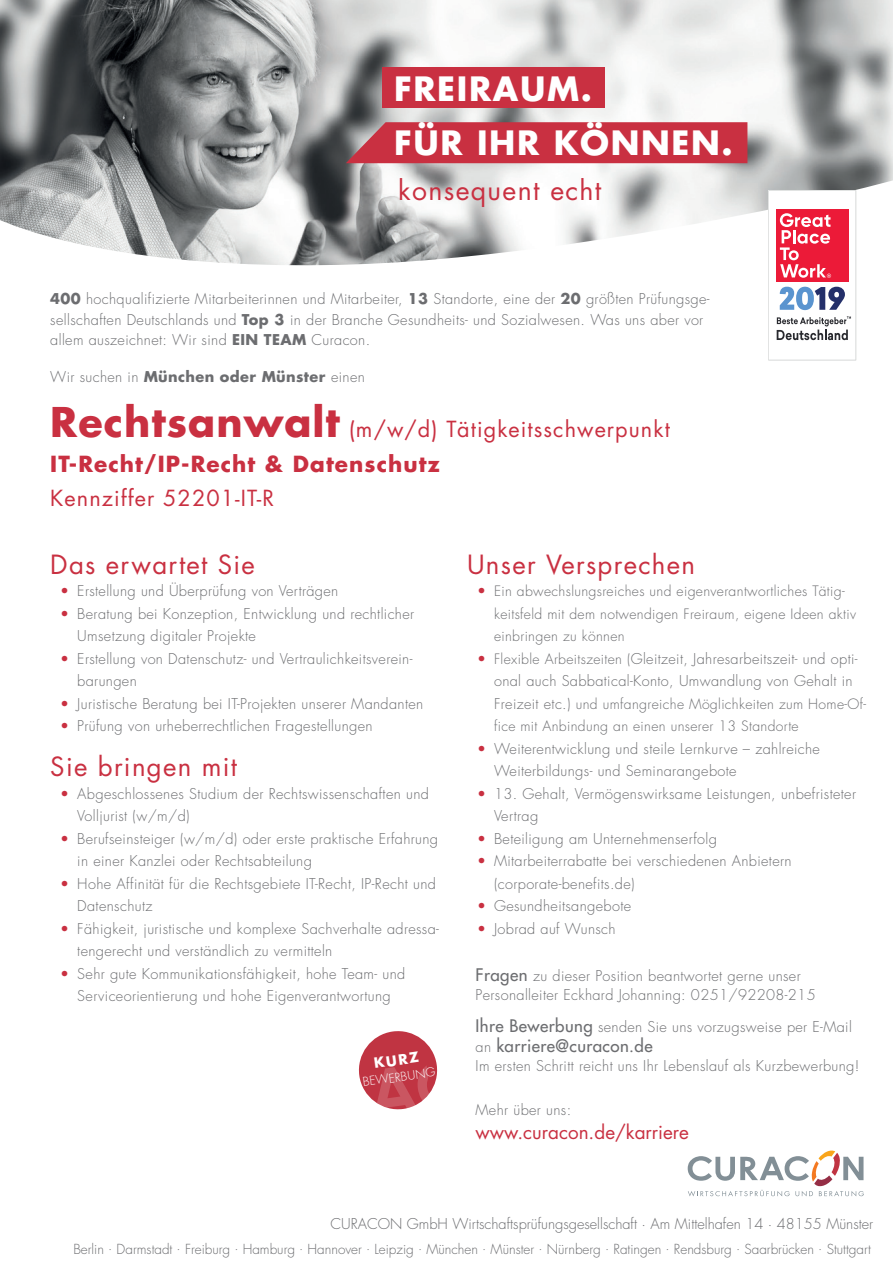
<style>
.page{position:relative;width:893px;height:1263px;background:#fff}
.page>*{position:absolute;margin:0;border:0;box-sizing:border-box;transform-origin:0 0}
.t1{font:700 32.7px/54.4px "Futura Std";letter-spacing:.05em;color:#fff}
.t2{font:26.7px "Futura Std";letter-spacing:.05em;color:#c93041}
.t3{font:25.8px "Futura Std";letter-spacing:.05em;color:#c93041}
.t4{font:700 21.6px/34px "Futura Std";letter-spacing:.05em;color:#c93041}
.t5{font:21.6px "Futura Std";letter-spacing:.05em;color:#c93041}
.t6{font:18.9px "Futura Std";color:#c93041}
.t7{font:500 16.95px "Futura Std";letter-spacing:.025em;color:#6c6d70}
.t8{font:300 14.55px/22.5px "Futura Std";letter-spacing:.025em;color:#6c6d70}
.t9{font:300 14.55px "Futura Std";color:#6c6d70}
.t10{font:700 14.55px "Futura Std";letter-spacing:.025em;color:#6c6d70}
.t11{font:300 13.95px/22.5px "Futura Std";letter-spacing:.025em;color:#6c6d70}
.t12{font:700 13.8px "Futura Std";color:#fff}
.t13{font:300 13.5px "Futura Std";color:#6c6d70}
.t14{font:300 11.85px "Futura Std";color:#fff}
.s1{font-weight:700}
.s2{font-weight:300}
.s3{font-size:39.9px}
.s4{font-weight:400}
.s5{color:#c93041}
.s6{font-size:14.55px;color:#c93041}
.s7{font-size:13.95px}
.s8{font-size:14.55px}
.s9{font-weight:500;font-size:16.95px}
.s10{font-weight:300;font-size:14.55px}
</style>
<div class="page">
<img style="left:0;top:0;width:893px;height:177px">
<svg style="left:0;top:177px;width:893px;height:13px"></svg>
<div style="left:382px;top:67px;width:222px;height:41px;background:#c93041"></div>
<svg style="left:346px;top:122px;width:401px;height:41px;background:#c53545"></svg>
<svg style="left:0;top:190px;width:857px;height:171px"></svg>
<svg style="left:768px;top:190px;width:88px;height:170px"></svg>
<svg style="left:358px;top:1031px;width:80px;height:79px"></svg>
<svg style="left:688px;top:1150px;width:176px;height:46px"></svg>
<h1 class="t1" style="left:394px;top:61px;width:340px">FREIRAUM.<br>FÜR IHR KÖNNEN.</h1>
<h2 class="t2" style="left:398px;top:173px;width:205px">konsequent echt</h2>
<p class="t8" style="left:50px;top:289px;width:661px;line-height:20.2px"><span class="s1">400</span> hochqualifizierte Mitarbeiterinnen und Mitarbeiter, <span class="s1">13</span> Standorte, eine der <span class="s1">20</span> größten Prüfungsge&shy;sellschaften Deutschlands und <span class="s1">Top 3</span> in der Branche Gesundheits- und Sozialwesen. Was uns aber vor allem auszeichnet: Wir sind <span class="s1">EIN TEAM</span> Curacon.</p>
<p class="t10" style="left:50px;top:367px;width:316px"><span class="s2">Wir suchen in</span> München oder Münster <span class="s2">einen</span></p>
<h3 class="t4" style="left:50px;top:412px;width:621px"><span class="s3">Rechtsanwalt</span> <span class="s4">(m/w/d) Tätigkeitsschwerpunkt<br></span>IT-Recht/IP-Recht &amp; Datenschutz</h3>
<h3 class="t5" style="left:50px;top:484px;width:225px">Kennziffer 52201-IT-R</h3>
<h3 class="t3" style="left:50px;top:547px;width:206px">Das erwartet Sie</h3>
<p class="t8" style="left:60px;top:580px;width:280px"><span class="s5">•</span> Erstellung und Überprüfung von Verträgen</p>
<p class="t8" style="left:77px;top:602px;width:338px;text-indent:-17px"><span class="s5">•</span> Beratung bei Konzeption, Entwicklung und rechtlicher<br>Umsetzung digitaler Projekte</p>
<p class="t8" style="left:77px;top:647px;width:337px;text-indent:-17px"><span class="s5">•</span> Erstellung von Datenschutz- und Vertraulichkeitsverein&shy;barungen</p>
<p class="t8" style="left:60px;top:692px;width:365px"><span class="s5">•</span> Juristische Beratung bei IT-Projekten unserer Mandanten</p>
<p class="t8" style="left:60px;top:715px;width:314px"><span class="s5">•</span> Prüfung von urheberrechtlichen Fragestellungen</p>
<h3 class="t3" style="left:50px;top:750px;width:188px">Sie bringen mit</h3>
<p class="t8" style="left:77px;top:782px;width:353px;text-indent:-17px"><span class="s5">•</span> Abgeschlossenes Studium der Rechtswissenschaften und<br>Volljurist (w/m/d)</p>
<p class="t8" style="left:77px;top:827px;width:362px;text-indent:-17px"><span class="s5">•</span> Berufseinsteiger (w/m/d) oder erste praktische Erfahrung in einer Kanzlei oder Rechtsabteilung</p>
<p class="t8" style="left:77px;top:872px;width:360px;text-indent:-17px"><span class="s5">•</span> Hohe Affinität für die Rechtsgebiete IT-Recht, IP-Recht und<br>Datenschutz</p>
<p class="t8" style="left:77px;top:917px;width:363px;text-indent:-17px"><span class="s5">•</span> Fähigkeit, juristische und komplexe Sachverhalte adressa&shy;tengerecht und verständlich zu vermitteln</p>
<p class="t8" style="left:60px;top:962px;width:346px;text-align:center"><span class="s5">•</span> Sehr gute Kommunikationsfähigkeit, hohe Team- und<br>Serviceorientierung und hohe Eigenverantwortung</p>
<p class="t12" style="left:373px;top:1054px;width:47px;rotate:-8deg">KURZ</p>
<p class="t14" style="left:362px;top:1075px;width:75px;rotate:-8deg">BEWERBUNG</p>
<h3 class="t3" style="left:467px;top:547px;width:229px">Unser Versprechen</h3>
<p class="t11" style="left:494px;top:580px;width:364px;text-indent:-17px"><span class="s6">•</span> Ein abwechslungsreiches und eigenverantwortliches Tätig&shy;keitsfeld mit dem notwendigen Freiraum, eigene Ideen aktiv einbringen zu können</p>
<p class="t8" style="left:494px;top:647px;width:365px;text-indent:-17px"><span class="s5">•</span> <span class="s7">Flexible Arbeitszeiten (</span>Gleitzeit, Jahresarbeitszeit- und opti&shy;onal auch Sabbatical-Konto, Umwandlung von Gehalt in</p>
<p class="t11" style="left:494px;top:693px;width:374px"><span class="s8">Freizeit etc.)</span> und umfangreiche Möglichkeiten zum Home-Of&shy;fice mit Anbindung an einen unserer 13 Standorte</p>
<p class="t8" style="left:494px;top:737px;width:327px;text-indent:-17px"><span class="s5">•</span> Weiterentwicklung und steile Lernkurve – zahlreiche<br>Weiterbildungs- und Seminarangebote</p>
<p class="t8" style="left:494px;top:782px;width:364px;text-indent:-17px"><span class="s5">•</span> 13. Gehalt, Vermögenswirksame Leistungen, unbefristeter<br>Vertrag</p>
<p class="t8" style="left:477px;top:827px;width:241px"><span class="s5">•</span> Beteiligung am Unternehmenserfolg</p>
<p class="t8" style="left:494px;top:850px;width:299px;text-indent:-17px"><span class="s5">•</span> Mitarbeiterrabatte bei verschiedenen Anbietern (corporate-benefits.de)</p>
<p class="t8" style="left:477px;top:895px;width:156px"><span class="s5">•</span> Gesundheitsangebote</p>
<p class="t8" style="left:477px;top:917px;width:140px"><span class="s5">•</span> Jobrad auf Wunsch</p>
<p class="t8" style="left:476px;top:966px;width:342px;line-height:19.5px"><span class="s9">Fragen</span> zu dieser Position beantwortet gerne unser<br>Personalleiter Eckhard Johanning: 0251/92208-215</p>
<p class="t8" style="left:476px;top:1016px;width:378px"><span class="s9">Ihre Bewerbung</span> senden Sie uns vorzugsweise per E-Mail</p>
<p class="t7" style="left:476px;top:1035px;width:178px"><span class="s10">an</span> karriere@curacon.de</p>
<p class="t8" style="left:476px;top:1055px;width:385px">Im ersten Schritt reicht uns Ihr Lebenslauf als Kurzbewerbung!</p>
<p class="t8" style="left:476px;top:1099px;width:97px">Mehr über uns:</p>
<p class="t6" style="left:476px;top:1119px;width:215px">www.curacon.de/karriere</p>
<p class="t9" style="left:330px;top:1215px;width:544px">CURACON GmbH Wirtschaftsprüfungsgesellschaft . Am Mittelhafen 14 . 48155 Münster</p>
<p class="t13" style="left:73px;top:1241px;width:799px">Berlin . Darmstadt . Freiburg . Hamburg . Hannover . Leipzig . München . Münster . Nürnberg . Ratingen . Rendsburg . Saarbrücken . Stuttgart</p>
</div>
